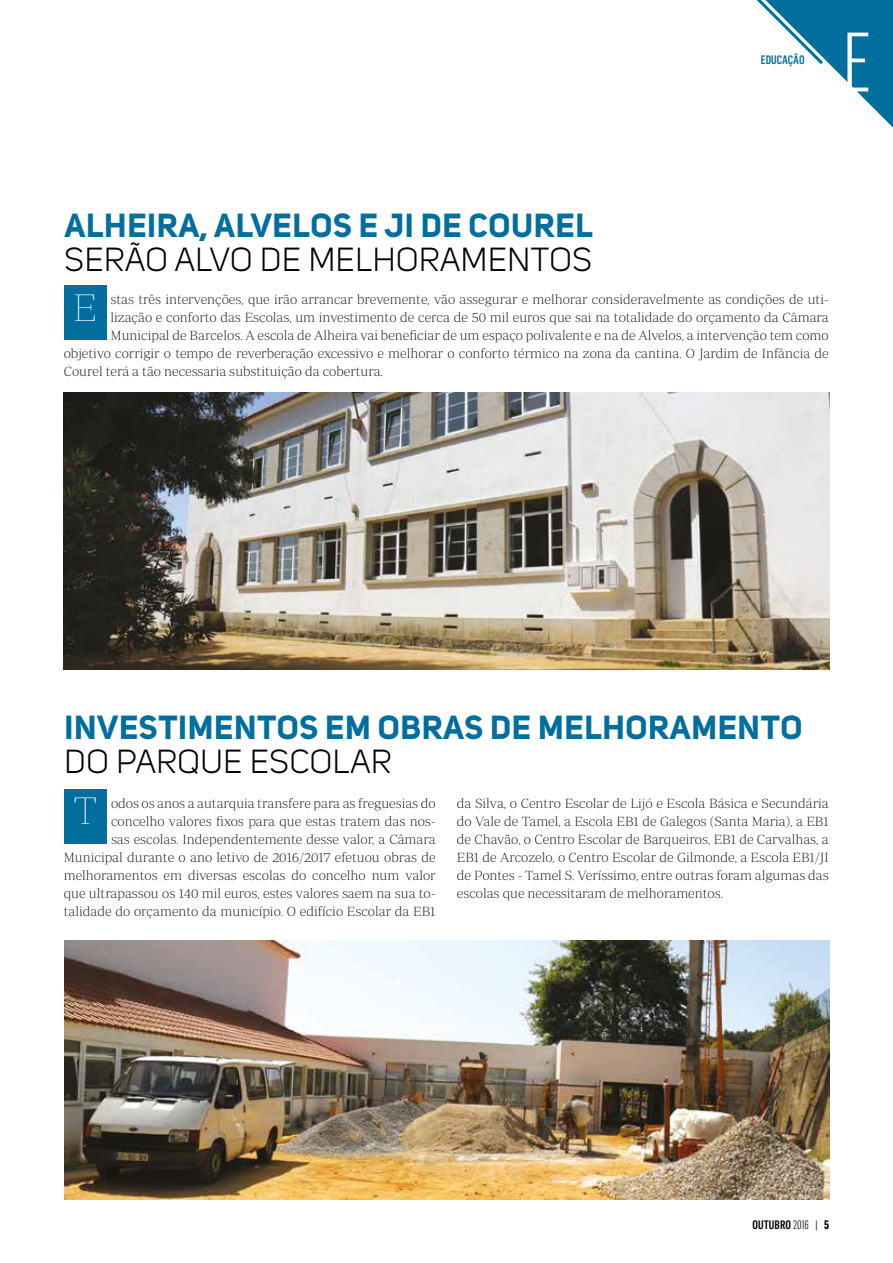
<style>
.page{position:relative;width:893px;height:1263px;background:#fff}
.page>*{position:absolute;margin:0;border:0;box-sizing:border-box;transform-origin:0 0}
.t1{font:100 39px "Periodico Display";color:#fff}
.t2{font:700 33px "Uni Sans";letter-spacing:.02em;color:#006f9e}
.t3{font:33px "Uni Sans";letter-spacing:.02em;color:#000}
.t4{font:13.5px/18px "Periodico Display Ut Lg";color:#000;text-align:right}
.t5{font:500 12px "Flama Condensed";letter-spacing:.005em;color:#000}
.t6{font:500 12px "Flama Condensed";letter-spacing:-.005em;color:#006f9e}
.s1{font-weight:300}
.s2{font-family:"Flama Condensed Basic";font-weight:400}
.s3{font-weight:700}
</style>
<div class="page">
<img style="left:64px;top:393px;width:765px;height:277px">
<img style="left:64px;top:940px;width:765px;height:259px">
<div style="left:64px;top:286px;width:42px;height:54px;background:#006f9e"></div>
<div style="left:64px;top:789px;width:43px;height:54px;background:#006f9e"></div>
<svg style="left:756px;top:0;width:137px;height:128px"></svg>
<h2 class="t2" style="left:65px;top:204px;width:530px">ALHEIRA, ALVELOS E JI DE COUREL</h2>
<h2 class="t3" style="left:65px;top:241px;width:529px">SERÃO ALVO DE MELHORAMENTOS</h2>
<p class="t6" style="left:761px;top:52px;width:45px">EDUCAÇÃO</p>
<h1 class="t1" style="left:73px;top:287px;width:26px">E</h1>
<p class="t4" style="left:111px;top:291px;width:720px">stas três intervenções, que irão arrancar brevemente, vão assegurar e melhorar consideravelmente as condições de uti-</p>
<p class="t4" style="left:111px;top:309px;width:720px">lização e conforto das Escolas, um investimento de cerca de 50 mil euros que sai na totalidade do orçamento da Câmara</p>
<p class="t4" style="left:111px;top:327px;width:720px">Municipal de Barcelos. A escola de Alheira vai beneficiar de um espaço polivalente e na de Alvelos, a intervenção tem como</p>
<p class="t4" style="left:64px;top:345px;width:766px">objetivo corrigir o tempo de reverberação excessivo e melhorar o conforto térmico na zona da cantina. O Jardim de Infância de</p>
<p class="t4" style="left:64px;top:363px;width:321px">Courel terá a tão necessaria substituição da cobertura.</p>
<h2 class="t2" style="left:65px;top:707px;width:739px">INVESTIMENTOS EM OBRAS DE MELHORAMENTO</h2>
<h2 class="t3" style="left:65px;top:743px;width:328px">DO PARQUE ESCOLAR</h2>
<h1 class="t1" style="left:74px;top:790px;width:25px">T</h1>
<p class="t4" style="left:64px;top:795px;width:373px">odos os anos a autarquia transfere para as freguesias do concelho valores fixos para que estas tratem das nos-<br>sas escolas. Independentemente desse valor, a Câmara Municipal durante o ano letivo de 2016/2017 efetuou obras de melhoramentos em diversas escolas do concelho num valor que ultrapassou os 140 mil euros, estes valores saem na sua to&shy;talidade do orçamento da município. O edifício Escolar da EB1</p>
<p class="t4" style="left:457px;top:795px;width:373px;text-align:justify">da Silva, o Centro Escolar de Lijó e Escola Básica e Secundária do Vale de Tamel, a Escola EB1 de Galegos (Santa Maria), a EB1 de Chavão, o Centro Escolar de Barqueiros, EB1 de Carvalhas, a EB1 de Arcozelo, o Centro Escolar de Gilmonde, a Escola EB1/JI de Pontes - Tamel S. Veríssimo, entre outras foram algumas das escolas que necessitaram de melhoramentos.</p>
<p class="t5" style="left:752px;top:1217px;width:78px">OUTUBRO <span class="s1">2016</span> <span class="s2">|</span> <span class="s3">5</span></p>
</div>
